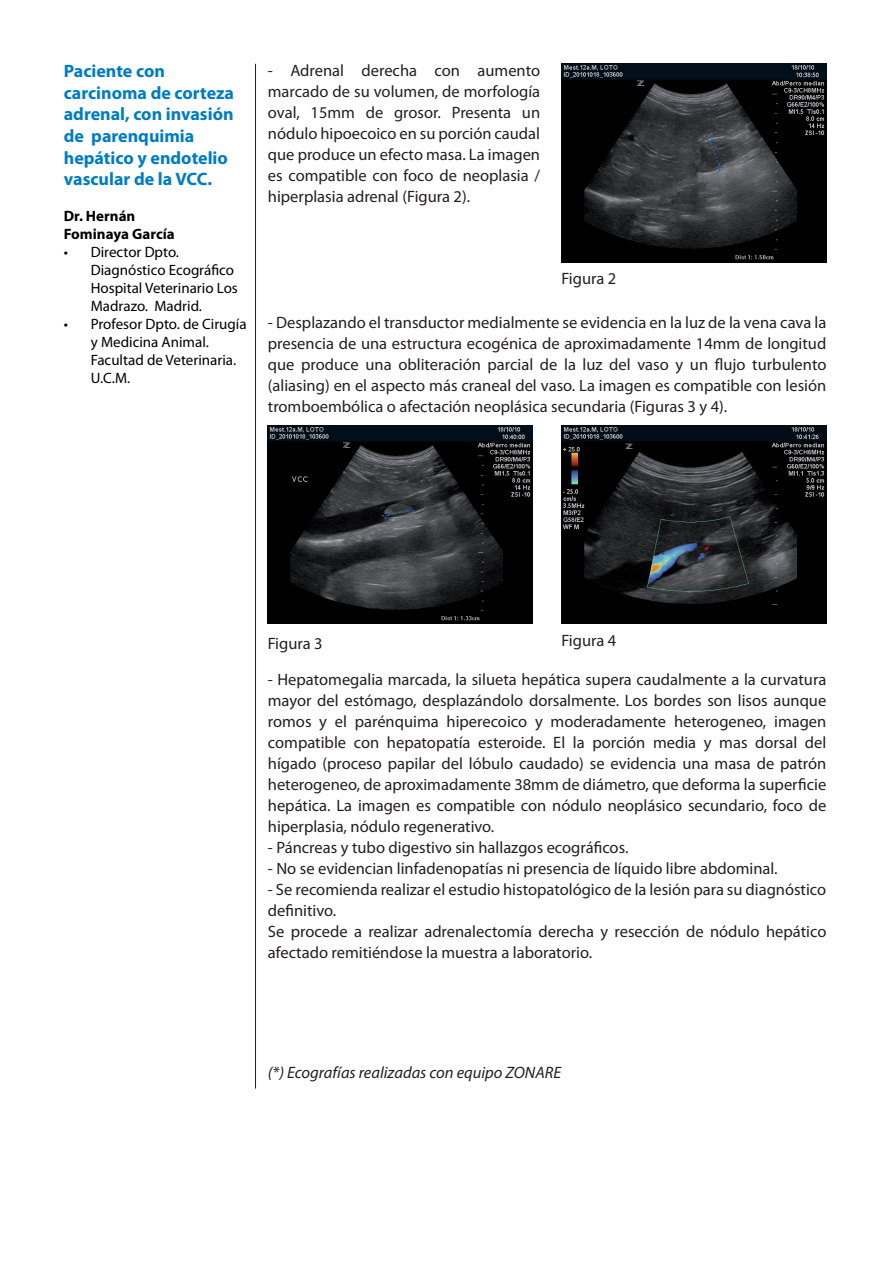
<style>
.page{position:relative;width:893px;height:1263px;background:#fff}
.page>*{position:absolute;margin:0;border:0;box-sizing:border-box;transform-origin:0 0}
.t1{font:700 18px/21.6px "Myriad Pro";color:#007cc2}
.t2{font:16.5px/21px "Myriad Pro";color:#231f20;text-align:justify}
.t3{font:italic 16.5px "Myriad Pro";color:#231f20}
.t4{font:15px/18px "Myriad Pro";color:#000}
.t5{font:700 15px/18px "Myriad Pro";color:#000}
</style>
<div class="page">
<hr style="left:255px;top:64px;width:1px;height:1024px;background:#231f20">
<img style="left:561px;top:64px;width:265px;height:198px">
<img style="left:561px;top:425px;width:265px;height:199px">
<img style="left:268px;top:425px;width:265px;height:199px">
<p class="t1" style="left:64px;top:61px;width:172px">Paciente con carcinoma de corteza adrenal, con invasión de parenquimia hepático y endotelio vascular de la VCC.</p>
<p class="t5" style="left:64px;top:207px;width:113px">Dr. Hernán<br>Fominaya García</p>
<p class="t4" style="left:91px;top:244px;width:149px;text-indent:-27px">• Director Dpto.<br>Diagnóstico Ecográfico<br>Hospital Veterinario Los<br>Madrazo. Madrid.</p>
<p class="t4" style="left:91px;top:316px;width:157px;text-indent:-27px">• Profesor Dpto. de Cirugía y Medicina Animal.<br>Facultad de Veterinaria.<br>U.C.M.</p>
<p class="t2" style="left:268px;top:60px;width:274px">- Adrenal derecha con aumento marcado de su volumen, de morfología oval, 15mm de grosor. Presenta un nódulo hipoecoico en su porción caudal que produce un efecto masa. La imagen es compatible con foco de neoplasia / hiperplasia adrenal (Figura 2).</p>
<p class="t2" style="left:561px;top:268px;width:57px">Figura 2</p>
<p class="t2" style="left:268px;top:312px;width:560px">- Desplazando el transductor medialmente se evidencia en la luz de la vena cava la presencia de una estructura ecogénica de aproximadamente 14mm de longitud que produce una obliteración parcial de la luz del vaso y un flujo turbulento (aliasing) en el aspecto más craneal del vaso. La imagen es compatible con lesión tromboembólica o afectación neoplásica secundaria (Figuras 3 y 4).</p>
<p class="t2" style="left:268px;top:633px;width:57px">Figura 3</p>
<p class="t2" style="left:561px;top:631px;width:57px">Figura 4</p>
<p class="t2" style="left:268px;top:669px;width:560px">- Hepatomegalia marcada, la silueta hepática supera caudalmente a la curvatura mayor del estómago, desplazándolo dorsalmente. Los bordes son lisos aunque romos y el parénquima hiperecoico y moderadamente heterogeneo, imagen compatible con hepatopatía esteroide. El la porción media y mas dorsal del hígado (proceso papilar del lóbulo caudado) se evidencia una masa de patrón heterogeneo, de aproximadamente 38mm de diámetro, que deforma la superficie hepática. La imagen es compatible con nódulo neoplásico secundario, foco de hiperplasia, nódulo regenerativo.</p>
<p class="t2" style="left:268px;top:838px;width:362px">- Páncreas y tubo digestivo sin hallazgos ecográficos.</p>
<p class="t2" style="left:268px;top:859px;width:511px">- No se evidencian linfadenopatías ni presencia de líquido libre abdominal.</p>
<p class="t2" style="left:268px;top:880px;width:560px;text-align:left">- Se recomienda realizar el estudio histopatológico de la lesión para su diagnóstico definitivo.<br>Se procede a realizar adrenalectomía derecha y resección de nódulo hepático afectado remitiéndose la muestra a laboratorio.</p>
<p class="t3" style="left:268px;top:1063px;width:295px">(*) Ecografías realizadas con equipo ZONARE</p>
</div>
